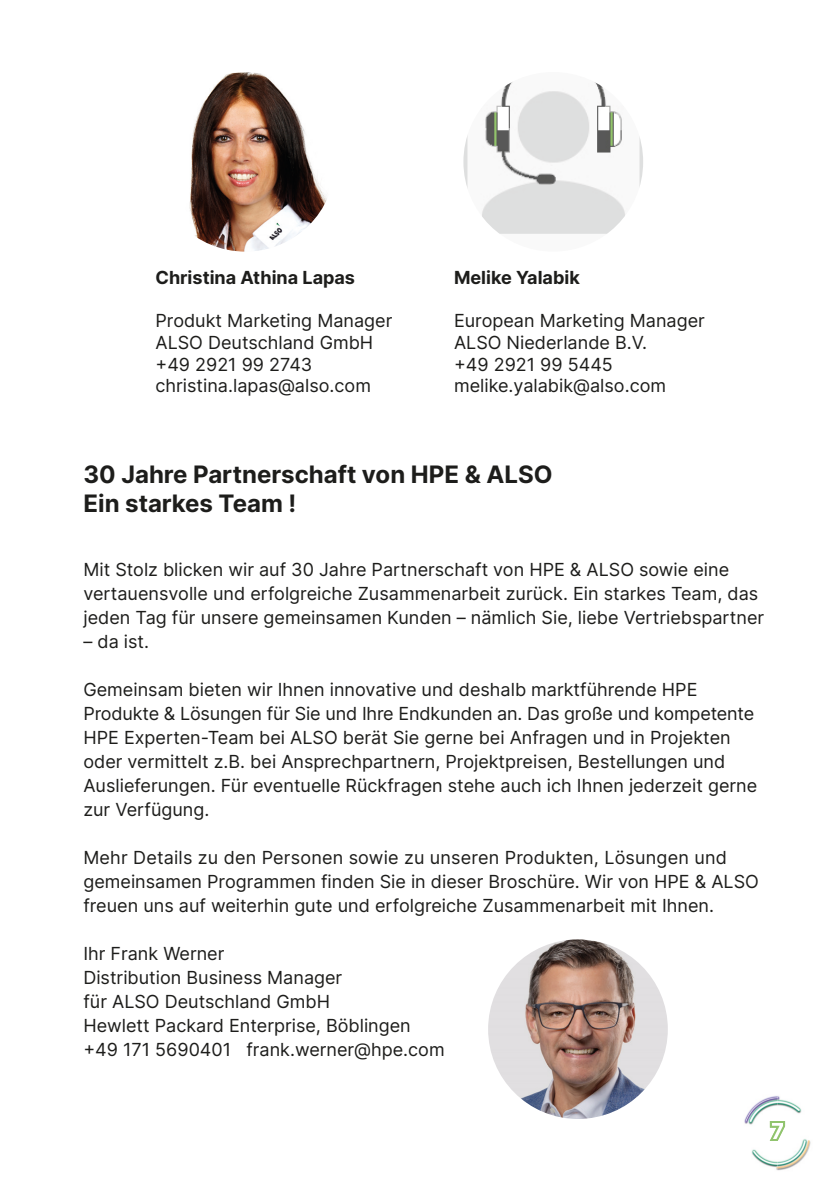
<style>
.page{position:relative;width:840px;height:1191px;background:#fff}
.page>*{position:absolute;margin:0;border:0;box-sizing:border-box;transform-origin:0 0}
.t1{font:700 24px/28.8px "Inter";color:#1d1d1b}
.t2{font:18px/24px "Inter";color:#1d1d1b}
.t3{font:700 18px "Inter";color:#1d1d1b}
</style>
<div class="page">
<img style="left:744px;top:1096px;width:67px;height:75px">
<svg style="left:769px;top:1121px;width:15px;height:20px"></svg>
<img style="left:771px;top:1123px;width:11px;height:16px">
<img style="left:155px;top:72px;width:180px;height:180px;border-radius:90px">
<img style="left:463px;top:72px;width:179px;height:180px;border-radius:90px">
<img style="left:488px;top:939px;width:179px;height:180px;border-radius:90px">
<p class="t3" style="left:155px;top:264px;width:201px">Christina Athina Lapas</p>
<p class="t2" style="left:155px;top:310px;width:238px;line-height:21.6px">Produkt Marketing Manager<br>ALSO Deutschland GmbH +49 2921 99 2743 christina.lapas@also.com</p>
<p class="t3" style="left:454px;top:264px;width:127px">Melike Yalabik</p>
<p class="t2" style="left:454px;top:310px;width:252px;line-height:21.6px">European Marketing Manager<br>ALSO Niederlande B.V.<br>+49 2921 99 5445 melike.yalabik@also.com</p>
<h1 class="t1" style="left:83px;top:460px;width:470px">30 Jahre Partnerschaft von HPE &amp; ALSO<br>Ein starkes Team !</h1>
<p class="t2" style="left:83px;top:557px;width:682px">Mit Stolz blicken wir auf 30 Jahre Partnerschaft von HPE &amp; ALSO sowie eine vertauensvolle und erfolgreiche Zusammenarbeit zurück. Ein starkes Team, das jeden Tag für unsere gemeinsamen Kunden – nämlich Sie, liebe Vertriebspartner</p>
<p class="t2" style="left:83px;top:629px;width:67px">– da ist.</p>
<p class="t2" style="left:83px;top:677px;width:675px">Gemeinsam bieten wir Ihnen innovative und deshalb marktführende HPE Produkte &amp; Lösungen für Sie und Ihre Endkunden an. Das große und kompetente HPE Experten-Team bei ALSO berät Sie gerne bei Anfragen und in Projekten oder vermittelt z.B. bei Ansprechpartnern, Projektpreisen, Bestellungen und Auslieferungen. Für eventuelle Rückfragen stehe auch ich Ihnen jederzeit gerne zur Verfügung.</p>
<p class="t2" style="left:83px;top:845px;width:676px">Mehr Details zu den Personen sowie zu unseren Produkten, Lösungen und gemeinsamen Programmen finden Sie in dieser Broschüre. Wir von HPE &amp; ALSO freuen uns auf weiterhin gute und erfolgreiche Zusammenarbeit mit Ihnen.</p>
<p class="t2" style="left:83px;top:941px;width:362px">Ihr Frank Werner<br>Distribution Business Manager<br>für ALSO Deutschland GmbH<br>Hewlett Packard Enterprise, Böblingen +49 171 5690401 frank.werner@hpe.com</p>
</div>
